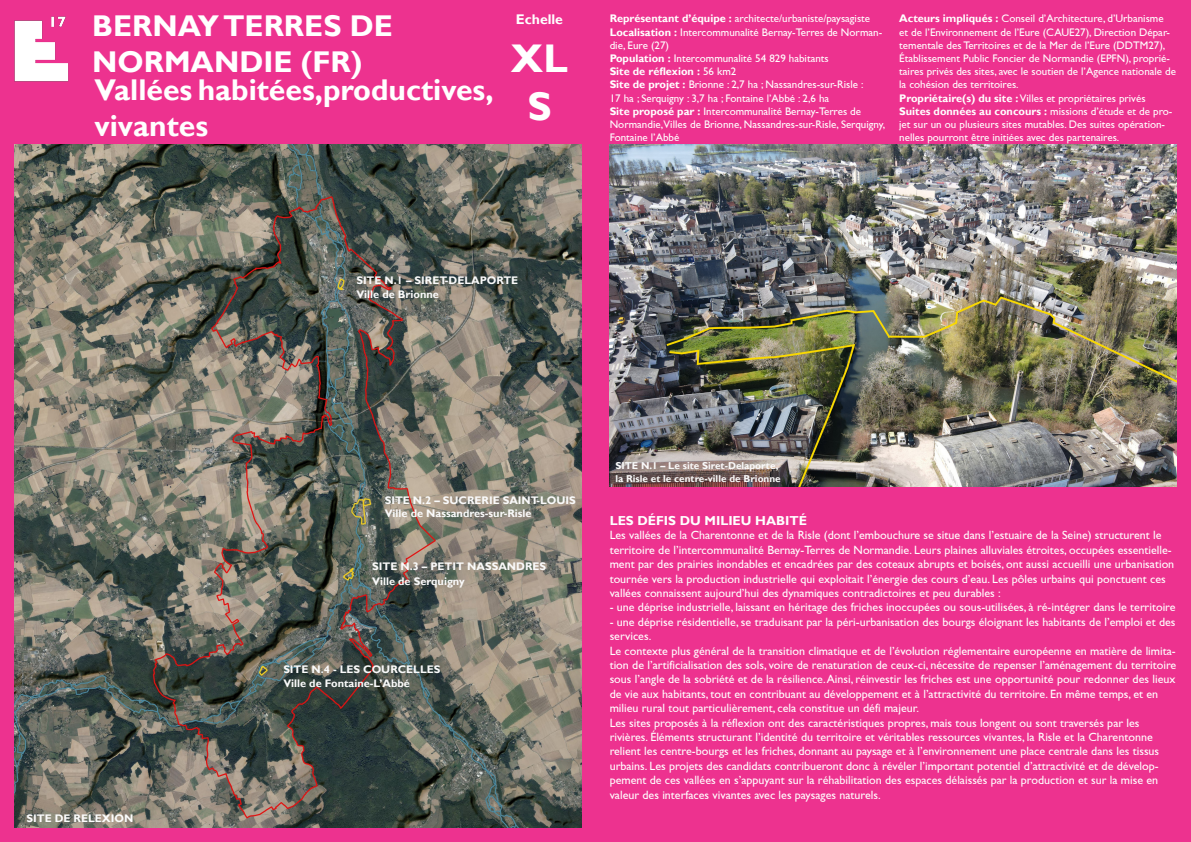
<style>
.page{position:relative;width:1191px;height:842px;background:#fff}
.page>*{position:absolute;margin:0;border:0;box-sizing:border-box;transform-origin:0 0}
.t1{font:700 40px "Gill Sans";color:#fff}
.t2{font:700 30px/36px "Gill Sans";color:#fff}
.t3{font:700 14px "Gill Sans";color:#fff}
.t4{font:700 13px "Gill Sans";color:#fff}
.t5{font:12px/14.4px "Gill Sans";color:#fff}
.t6{font:11px/13.2px "Gill Sans";color:#fff}
.t7{font:700 11px "Gill Sans";color:#fafafa}
.t8{font:700 11px "Gill Sans";color:#fff}
.t9{font:700 11px "Gill Sans";color:#fcfcfc}
.t10{font:700 10px "Gill Sans";color:#fafafa}
.s1{font-weight:700}
.s2{font-weight:400}
</style>
<div class="page">
<div style="left:0;top:0;width:597px;height:842px;background:#ed328f"></div>
<div style="left:595px;top:0;width:596px;height:842px;background:#ed328f"></div>
<img style="left:609px;top:145px;width:567px;height:341px">
<img style="left:14px;top:145px;width:567px;height:683px">
<img style="left:14px;top:16px;width:55px;height:66px">
<p class="t2" style="left:92px;top:8px;width:302px">BERNAY TERRES DE<br>NORMANDIE (FR)</p>
<p class="t3" style="left:516px;top:11px;width:49px">Echelle</p>
<p class="t1" style="left:511px;top:34px;width:59px">XL</p>
<p class="t1" style="left:527px;top:82px;width:26px">S</p>
<p class="t2" style="left:94px;top:73px;width:400px">Vallées habitées,productives, vivantes</p>
<p class="t6" style="left:609px;top:12px;width:262px"><span class="s1">Représentant d’équipe :</span> architecte/urbaniste/paysagiste</p>
<p class="t6" style="left:609px;top:25px;width:274px"><span class="s1">Localisation :</span> Intercommunalité Bernay-Terres de Norman&shy;die, Eure (27)</p>
<p class="t6" style="left:609px;top:52px;width:221px"><span class="s1">Population :</span> Intercommunalité 54 829 habitants</p>
<p class="t8" style="left:609px;top:65px;width:128px">Site de réflexion : <span class="s2">56 km2</span></p>
<p class="t6" style="left:609px;top:78px;width:255px"><span class="s1">Site de projet :</span> Brionne : 2,7 ha ; Nassandres-sur-Risle :</p>
<p class="t6" style="left:609px;top:91px;width:221px">17 ha ; Serquigny : 3,7 ha ; Fontaine l’Abbé : 2,6 ha</p>
<p class="t6" style="left:609px;top:105px;width:277px"><span class="s1">Site proposé par :</span> Intercommunalité Bernay-Terres de<br>Normandie,Villes de Brionne, Nassandres-sur-Risle, Serquigny,<br>Fontaine l’Abbé</p>
<p class="t6" style="left:899px;top:12px;width:278px"><span class="s1">Acteurs impliqués :</span> Conseil d’Architecture, d’Urbanisme<br>et de l’Environnement de l’Eure (CAUE27), Direction Dépar&shy;tementale des Territoires et de la Mer de l’Eure (DDTM27), Établissement Public Foncier de Normandie (EPFN), proprié&shy;taires privés des sites, avec le soutien de l’Agence nationale de la cohésion des territoires.</p>
<p class="t6" style="left:899px;top:91px;width:248px"><span class="s1">Propriétaire(s) du site :</span> Villes et propriétaires privés</p>
<p class="t6" style="left:899px;top:105px;width:275px"><span class="s1">Suites données au concours :</span> missions d’étude et de pro&shy;jet sur un ou plusieurs sites mutables. Des suites opération&shy;nelles pourront être initiées avec des partenaires.</p>
<p class="t7" style="left:356px;top:274px;width:163px">SITE N.1 – SIRET-DELAPORTE</p>
<p class="t7" style="left:356px;top:287px;width:84px">Ville de Brionne</p>
<p class="t9" style="left:26px;top:811px;width:108px">SITE DE RELEXION</p>
<p class="t7" style="left:385px;top:493px;width:193px">SITE N.2 – SUCRERIE SAINT-LOUIS</p>
<p class="t7" style="left:385px;top:507px;width:148px">Ville de Nassandres-sur-Risle</p>
<p class="t7" style="left:372px;top:560px;width:175px">SITE N.3 – PETIT NASSANDRES</p>
<p class="t7" style="left:372px;top:574px;width:94px">Ville de Serquigny</p>
<p class="t7" style="left:283px;top:662px;width:159px">SITE N.4 - LES COURCELLES</p>
<p class="t7" style="left:283px;top:677px;width:128px">Ville de Fontaine-L’Abbé</p>
<p class="t10" style="left:615px;top:459px;width:165px">SITE N.1 – Le site Siret-Delaporte,</p>
<p class="t10" style="left:615px;top:473px;width:167px">la Risle et le centre-ville de Brionne</p>
<p class="t4" style="left:609px;top:513px;width:199px">LES DÉFIS DU MILIEU HABITÉ</p>
<p class="t5" style="left:609px;top:528px;width:566px">Les vallées de la Charentonne et de la Risle (dont l’embouchure se situe dans l’estuaire de la Seine) structurent le territoire de l’intercommunalité Bernay-Terres de Normandie. Leurs plaines alluviales étroites, occupées essentielle&shy;ment par des prairies inondables et encadrées par des coteaux abrupts et boisés, ont aussi accueilli une urbanisation tournée vers la production industrielle qui exploitait l’énergie des cours d’eau. Les pôles urbains qui ponctuent ces vallées connaissent aujourd’hui des dynamiques contradictoires et peu durables :</p>
<p class="t5" style="left:609px;top:600px;width:567px">- une déprise industrielle, laissant en héritage des friches inoccupées ou sous-utilisées, à ré-intégrer dans le territoire</p>
<p class="t5" style="left:609px;top:614px;width:567px">- une déprise résidentielle, se traduisant par la péri-urbanisation des bourgs éloignant les habitants de l’emploi et des services.</p>
<p class="t5" style="left:609px;top:643px;width:568px">Le contexte plus général de la transition climatique et de l’évolution réglementaire européenne en matière de limita&shy;tion de l’artificialisation des sols, voire de renaturation de ceux-ci, nécessite de repenser l’aménagement du territoire sous l’angle de la sobriété et de la résilience. Ainsi, réinvestir les friches est une opportunité pour redonner des lieux de vie aux habitants, tout en contribuant au développement et à l’attractivité du territoire. En même temps, et en milieu rural tout particulièrement, cela constitue un défi majeur.</p>
<p class="t5" style="left:609px;top:715px;width:551px">Les sites proposés à la réflexion ont des caractéristiques propres, mais tous longent ou sont traversés par les rivières. Éléments structurant l’identité du territoire et véritables ressources vivantes, la Risle et la Charentonne relient les centre-bourgs et les friches, donnant au paysage et à l’environnement une place centrale dans les tissus urbains. Les projets des candidats contribueront donc à révéler l’important potentiel d’attractivité et de dévelop&shy;pement de ces vallées en s’appuyant sur la réhabilitation des espaces délaissés par la production et sur la mise en valeur des interfaces vivantes avec les paysages naturels.</p>
</div>
